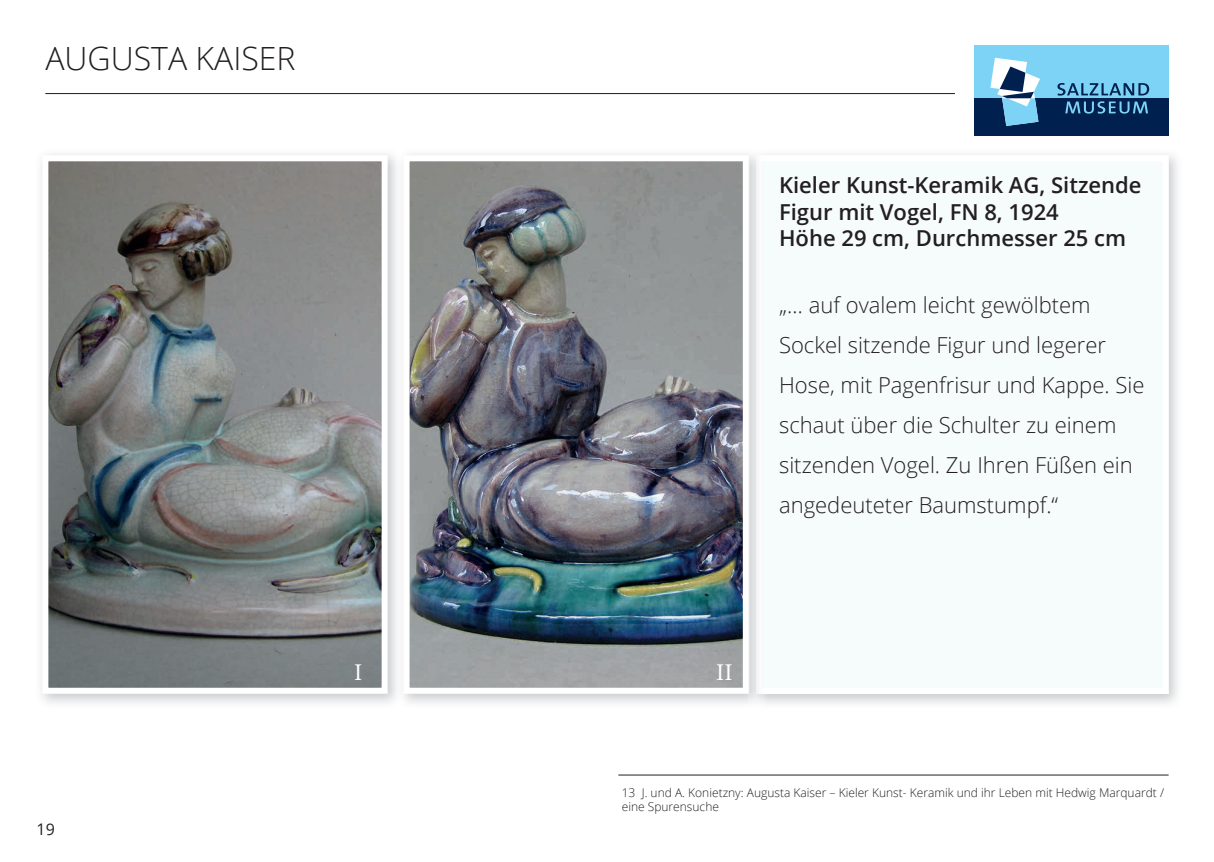
<style>
.page{position:relative;width:1214px;height:862px;background:#fff}
.page>*{position:absolute;margin:0;border:0;box-sizing:border-box;transform-origin:0 0}
.t1{font:300 32px "Open Sans";color:#231f20}
.t2{font:24px "Minion Pro";color:#fff}
.t3{font:300 22px/40px "Open Sans";color:#231f20}
.t4{font:600 22px/26.4px "Open Sans";color:#231f20}
.t5{font:16px "Open Sans";color:#231f20}
.t6{font:300 12px/14.4px "Open Sans";color:#231f20}
</style>
<div class="page">
<div style="left:764px;top:161px;width:399px;height:527px;background:#f6fbfb"></div>
<hr style="left:45px;top:93px;width:909px;height:1px;background:#00214f">
<hr style="left:618px;top:774px;width:550px;height:1px;background:#231f20">
<img style="left:41px;top:154px;width:355px;height:550px">
<img style="left:49px;top:162px;width:331px;height:525px">
<div style="left:42px;top:155px;width:345px;height:539px;border:6px solid #fff"></div>
<div style="left:749px;top:151px;width:15px;height:555px;background:#dfe0e2"></div>
<img style="left:756px;top:155px;width:8px;height:539px">
<div style="left:396px;top:156px;width:7px;height:545px;background:#f6f6f7"></div>
<img style="left:410px;top:162px;width:331px;height:525px">
<div style="left:403px;top:155px;width:345px;height:539px;border:6px solid #fff"></div>
<div style="left:973px;top:98px;width:195px;height:38px;background:#00214f"></div>
<div style="left:973px;top:45px;width:195px;height:53px;background:#7cd3f6"></div>
<svg style="left:990px;top:58px;width:49px;height:68px"></svg>
<svg style="left:1057px;top:83px;width:91px;height:31px"></svg>
<h1 class="t1" style="left:45px;top:36px;width:252px">AUGUSTA KAISER</h1>
<p class="t5" style="left:37px;top:818px;width:20px">19</p>
<p class="t4" style="left:779px;top:172px;width:364px">Kieler Kunst-Keramik AG, Sitzende<br>Figur mit Vogel, FN 8, 1924<br>Höhe 29 cm, Durchmesser 25 cm</p>
<p class="t3" style="left:779px;top:284px;width:367px">„… auf ovalem leicht gewölbtem Sockel sitzende Figur und legerer Hose, mit Pagenfrisur und Kappe. Sie schaut über die Schulter zu einem sitzenden Vogel. Zu Ihren Füßen ein angedeuteter Baumstumpf.“</p>
<p class="t2" style="left:354px;top:656px;width:10px">I</p>
<p class="t2" style="left:716px;top:656px;width:18px">II</p>
<p class="t6" style="left:621px;top:785px;width:544px">13 J. und A. Konietzny: Augusta Kaiser – Kieler Kunst- Keramik und ihr Leben mit Hedwig Marquardt / eine Spurensuche</p>
</div>
